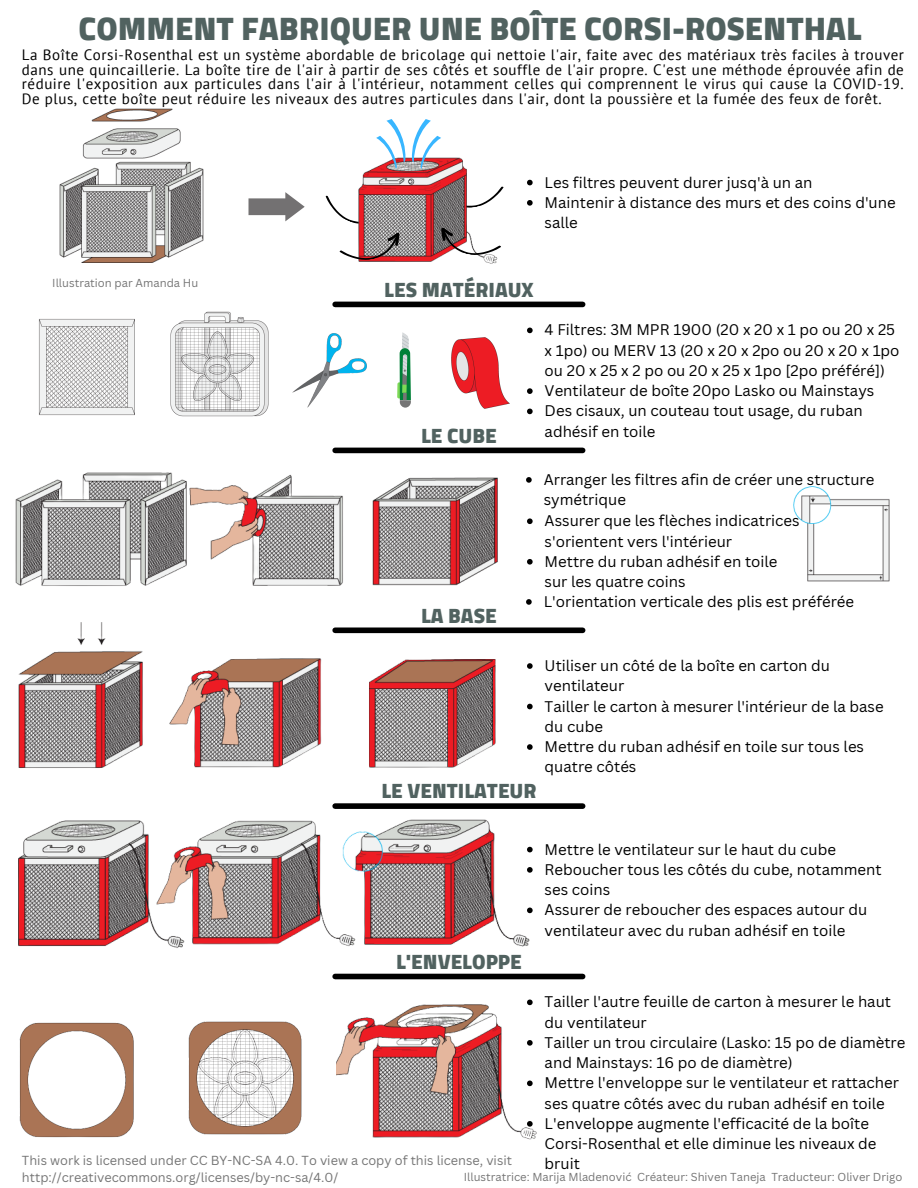
<style>
.page{position:relative;width:918px;height:1188px;background:#fff}
.page>*{position:absolute;margin:0;border:0;box-sizing:border-box;transform-origin:0 0}
.t1{font:900 33px "Cairo";color:#516260}
.t2{font:900 21px "Cairo";color:#516260}
.t3{font:15px/20.2px "Canva Sans";color:#000}
.t4{font:15px/14.7px "PT Sans";letter-spacing:.035em;color:#000;text-align:justify}
.t5{font:12.75px/17px "Canva Sans";color:#757575}
.t6{font:11.25px "Canva Sans";color:#757575}
</style>
<div class="page">
<img style="left:39px;top:318px;width:96px;height:98px">
<img style="left:170px;top:311px;width:99px;height:106px">
<img style="left:451px;top:337px;width:59px;height:72px">
<img style="left:292px;top:333px;width:75px;height:75px">
<img style="left:59px;top:108px;width:145px;height:155px">
<img style="left:370px;top:819px;width:161px;height:128px">
<img style="left:190px;top:820px;width:180px;height:126px">
<img style="left:18px;top:820px;width:172px;height:128px">
<img style="left:19px;top:1022px;width:115px;height:116px">
<div style="left:335px;top:302px;width:248px;height:5px;background:#000"></div>
<img style="left:358px;top:157px;width:146px;height:107px">
<img style="left:188px;top:1021px;width:114px;height:114px">
<div style="left:335px;top:448px;width:248px;height:5px;background:#000"></div>
<div style="left:335px;top:628px;width:248px;height:5px;background:#000"></div>
<div style="left:335px;top:803px;width:248px;height:6px;background:#000"></div>
<div style="left:335px;top:974px;width:248px;height:5px;background:#000"></div>
<img style="left:372px;top:477px;width:126px;height:109px">
<img style="left:196px;top:474px;width:147px;height:112px">
<img style="left:15px;top:472px;width:181px;height:114px">
<svg style="left:376px;top:119px;width:65px;height:50px"></svg>
<svg style="left:325px;top:190px;width:78px;height:74px"></svg>
<svg style="left:438px;top:227px;width:65px;height:34px"></svg>
<svg style="left:249px;top:192px;width:56px;height:29px"></svg>
<svg style="left:397px;top:332px;width:14px;height:76px"></svg>
<img style="left:793px;top:486px;width:97px;height:96px">
<svg style="left:526px;top:477px;width:6px;height:6px"></svg>
<svg style="left:527px;top:663px;width:6px;height:6px"></svg>
<svg style="left:527px;top:704px;width:6px;height:5px"></svg>
<svg style="left:527px;top:744px;width:6px;height:6px"></svg>
<svg style="left:527px;top:847px;width:6px;height:5px"></svg>
<svg style="left:527px;top:867px;width:6px;height:6px"></svg>
<svg style="left:527px;top:908px;width:6px;height:5px"></svg>
<svg style="left:527px;top:328px;width:6px;height:5px"></svg>
<svg style="left:527px;top:388px;width:6px;height:6px"></svg>
<svg style="left:527px;top:409px;width:6px;height:5px"></svg>
<svg style="left:527px;top:180px;width:6px;height:5px"></svg>
<svg style="left:527px;top:200px;width:6px;height:6px"></svg>
<svg style="left:527px;top:518px;width:6px;height:6px"></svg>
<svg style="left:527px;top:559px;width:6px;height:6px"></svg>
<img style="left:169px;top:658px;width:153px;height:110px">
<img style="left:18px;top:622px;width:125px;height:146px">
<svg style="left:526px;top:599px;width:6px;height:6px"></svg>
<img style="left:337px;top:999px;width:200px;height:141px">
<img style="left:369px;top:659px;width:127px;height:109px">
<p class="t1" style="left:78px;top:9px;width:785px">COMMENT FABRIQUER UNE BOÎTE CORSI-ROSENTHAL</p>
<p class="t4" style="left:22px;top:47px;width:884px">La Boîte Corsi-Rosenthal est un système abordable de bricolage qui nettoie l'air, faite avec des matériaux très faciles à trouver dans une quincaillerie. La boîte tire de l'air à partir de ses côtés et souffle de l'air propre. C'est une méthode éprouvée afin de réduire l'exposition aux particules dans l'air à l'intérieur, notamment celles qui comprennent le virus qui cause la COVID-19.<br>De plus, cette boîte peut réduire les niveaux des autres particules dans l'air, dont la poussière et la fumée des feux de forêt.</p>
<p class="t6" style="left:52px;top:275px;width:147px">Illustration par Amanda Hu</p>
<p class="t3" style="left:545px;top:172px;width:269px">Les filtres peuvent durer jusq'à un an</p>
<p class="t3" style="left:545px;top:192px;width:353px">Maintenir à distance des murs et des coins d'une salle</p>
<p class="t2" style="left:384px;top:277px;width:151px">LES MATÉRIAUX</p>
<p class="t2" style="left:421px;top:423px;width:77px">LE CUBE</p>
<p class="t3" style="left:545px;top:320px;width:356px">4 Filtres: 3M MPR 1900 (20 x 20 x 1 po ou 20 x 25 x 1po) ou MERV 13 (20 x 20 x 2po ou 20 x 20 x 1po ou 20 x 25 x 2 po ou 20 x 25 x 1po [2po préféré])</p>
<p class="t3" style="left:545px;top:380px;width:331px">Ventilateur de boîte 20po Lasko ou Mainstays</p>
<p class="t3" style="left:545px;top:401px;width:320px">Des cisaux, un couteau tout usage, du ruban adhésif en toile</p>
<p class="t2" style="left:421px;top:603px;width:77px">LA BASE</p>
<p class="t3" style="left:544px;top:469px;width:332px">Arranger les filtres afin de créer une structure symétrique</p>
<p class="t3" style="left:545px;top:510px;width:257px">Assurer que les flèches indicatrices s'orientent vers l'intérieur</p>
<p class="t3" style="left:545px;top:551px;width:234px">Mettre du ruban adhésif en toile sur les quatre coins</p>
<p class="t3" style="left:544px;top:591px;width:312px">L'orientation verticale des plis est préférée</p>
<p class="t2" style="left:381px;top:779px;width:157px">LE VENTILATEUR</p>
<p class="t3" style="left:545px;top:655px;width:287px">Utiliser un côté de la boîte en carton du ventilateur</p>
<p class="t3" style="left:545px;top:696px;width:341px">Tailler le carton à mesurer l'intérieur de la base du cube</p>
<p class="t3" style="left:545px;top:736px;width:321px">Mettre du ruban adhésif en toile sur tous les quatre côtés</p>
<p class="t2" style="left:396px;top:949px;width:127px">L'ENVELOPPE</p>
<p class="t3" style="left:545px;top:839px;width:293px">Mettre le ventilateur sur le haut du cube</p>
<p class="t3" style="left:545px;top:859px;width:339px">Reboucher tous les côtés du cube, notamment ses coins</p>
<p class="t3" style="left:545px;top:899px;width:324px">Assurer de reboucher des espaces autour du ventilateur avec du ruban adhésif en toile</p>
<p class="t3" style="left:545px;top:991px;width:348px">Tailler l'autre feuille de carton à mesurer le haut du ventilateur</p>
<p class="t3" style="left:545px;top:1032px;width:362px">Tailler un trou circulaire (Lasko: 15 po de diamètre and Mainstays: 16 po de diamètre)</p>
<p class="t3" style="left:545px;top:1072px;width:356px">Mettre l'enveloppe sur le ventilateur et rattacher ses quatre côtés avec du ruban adhésif en toile</p>
<p class="t3" style="left:545px;top:1113px;width:333px">L'enveloppe augmente l'efficacité de la boîte<br>Corsi-Rosenthal et elle diminue les niveaux de bruit</p>
<p class="t5" style="left:22px;top:1152px;width:492px">This work is licensed under CC BY-NC-SA 4.0. To view a copy of this license, visit http://creativecommons.org/licenses/by-nc-sa/4.0/</p>
<p class="t6" style="left:464px;top:1169px;width:440px">Illustratrice: Marija Mladenović Créateur: Shiven Taneja Traducteur: Oliver Drigo</p>
</div>
